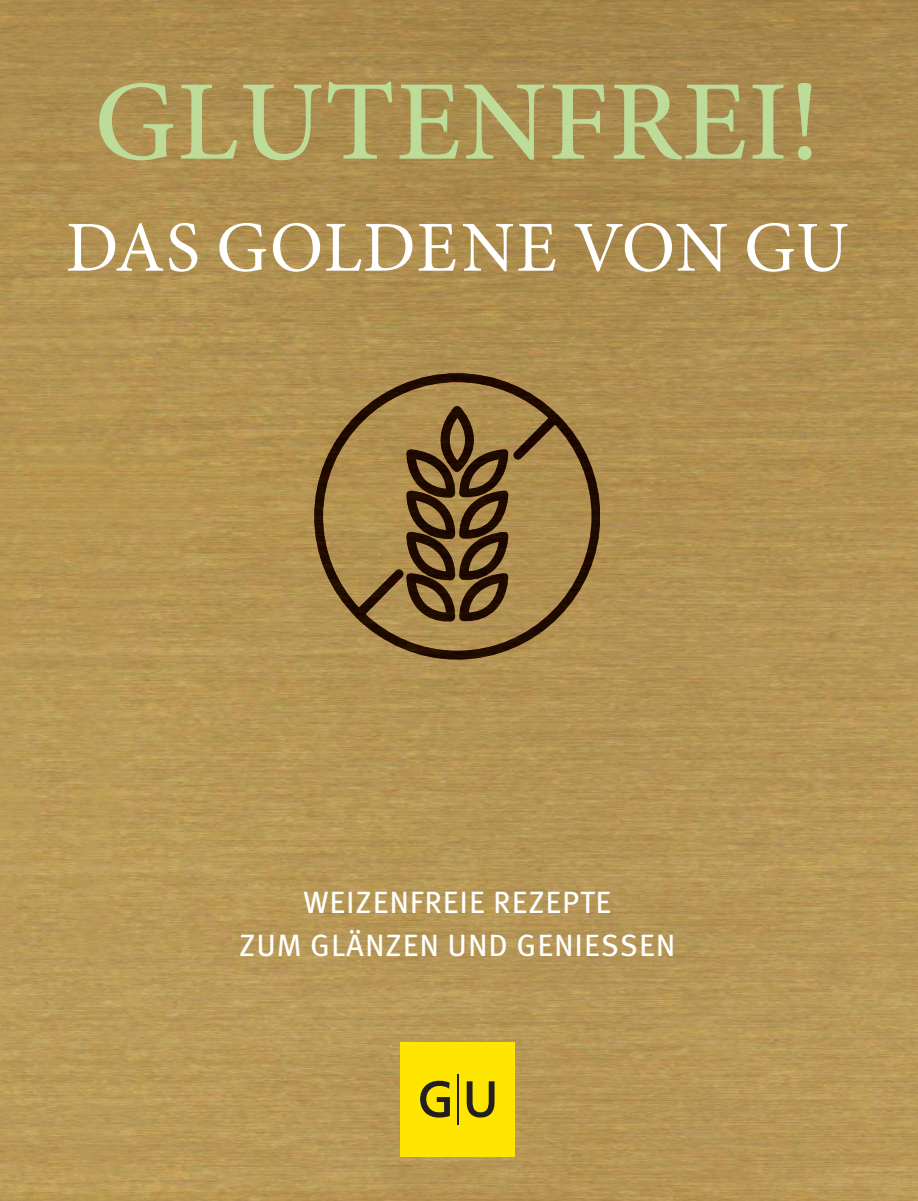
<style>
.page{position:relative;width:918px;height:1201px;background:#fff}
.page>*{position:absolute;margin:0;border:0;box-sizing:border-box;transform-origin:0 0}
.t1{font:500 113.75px "Minion Pro";letter-spacing:.01em;color:#bedc99}
.t2{font:71.75px "Minion Pro";letter-spacing:.01em;color:#fff}
.t3{font:30.8px/43.8px "Meta OT";letter-spacing:.03em;color:#fff;text-align:center}
</style>
<div class="page">
<img style="left:0;top:0;width:918px;height:1200px">
<svg style="left:313px;top:372px;width:286px;height:288px;background:#9c7d45"></svg>
<svg style="left:405px;top:405px;width:105px;height:217px;background:#70552d"></svg>
<div style="left:400px;top:1042px;width:114px;height:114px;background:#ffe600"></div>
<svg style="left:420px;top:1080px;width:30px;height:37px"></svg>
<svg style="left:467px;top:1081px;width:27px;height:36px"></svg>
<hr style="left:458px;top:1074px;width:1px;height:50px;background:#231f20">
<h1 class="t1" style="left:94px;top:53px;width:727px">GLUTENFREI!</h1>
<h2 class="t2" style="left:66px;top:204px;width:784px">DAS GOLDENE VON GU</h2>
<p class="t3" style="left:239px;top:880px;width:438px">WEIZENFREIE REZEPTE<br>ZUM GLÄNZEN UND GENIESSEN</p>
</div>
